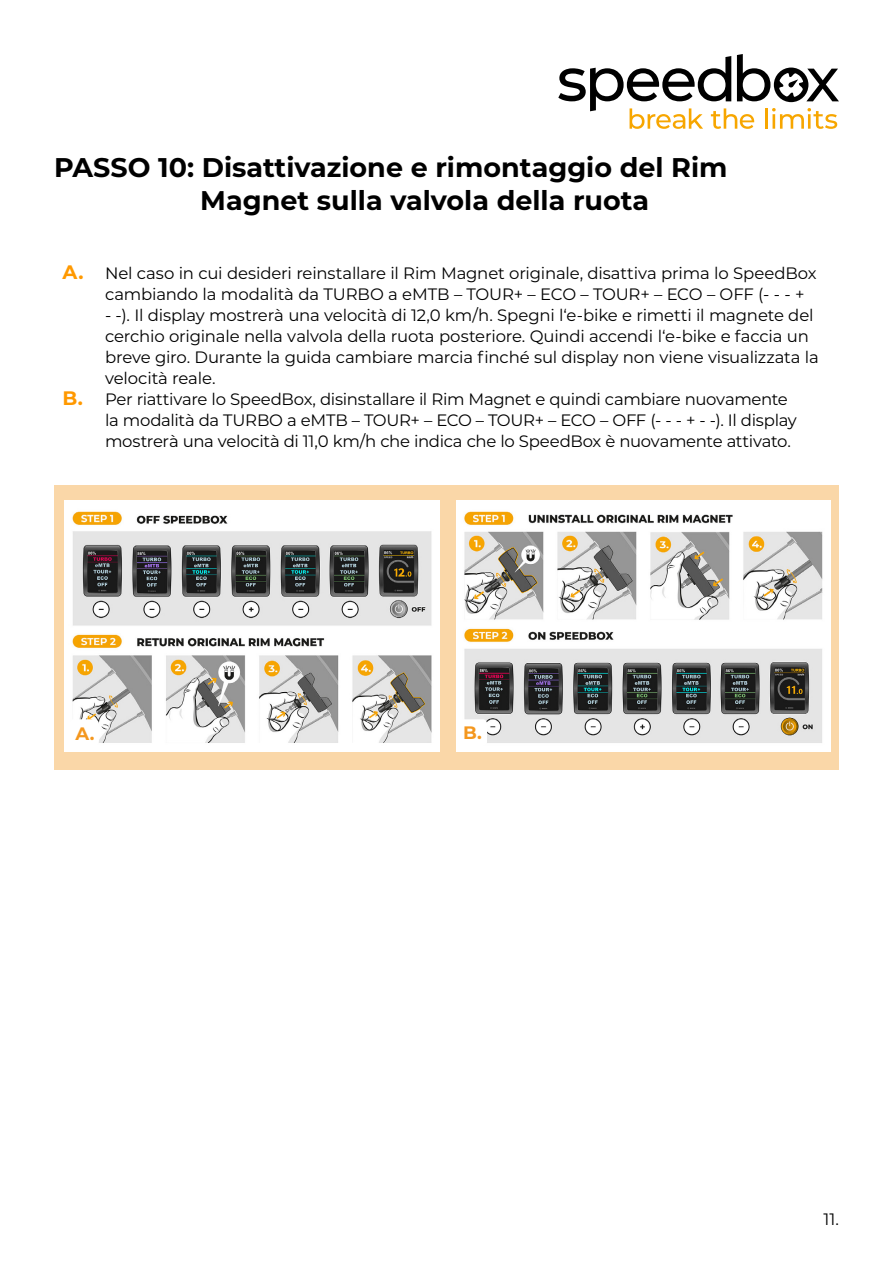
<style>
.page{position:relative;width:893px;height:1263px;background:#fff}
.page>*{position:absolute;margin:0;border:0;box-sizing:border-box;transform-origin:0 0}
.t1{font:700 27px/32.4px "Montserrat";color:#000}
.t2{font:700 18px "Montserrat";color:#f4971e}
.t3{font:16.5px/21px "Montserrat";letter-spacing:-.015em;color:#000}
.s1{font-weight:700;font-size:19.5px;color:#f90}
</style>
<div class="page">
<svg style="left:558px;top:54px;width:281px;height:75px"></svg>
<div style="left:54px;top:485px;width:785px;height:285px;background:#fad7a8"></div>
<img style="left:456px;top:500px;width:374px;height:251px">
<div style="left:457px;top:719px;width:30px;height:27px;background:#fff;border-radius:4px"></div>
<img style="left:65px;top:500px;width:374px;height:251px">
<div style="left:69px;top:719px;width:30px;height:27px;background:#fff;border-radius:4px"></div>
<h1 class="t1" style="left:200px;top:150px;width:529px;text-indent:-146px">PASSO 10: Disattivazione e rimontaggio del Rim<br>Magnet sulla valvola della ruota</h1>
<p class="t3" style="left:105px;top:262px;width:713px;text-indent:-43px"><span class="s1">A.</span> Nel caso in cui desideri reinstallare il Rim Magnet originale, disattiva prima lo SpeedBox cambiando la modalità da TURBO a eMTB – TOUR+ – ECO – TOUR+ – ECO – OFF (- - - +</p>
<p class="t3" style="left:105px;top:304px;width:710px">- -). Il display mostrerà una velocità di 12,0 km/h. Spegni l‘e-bike e rimetti il magnete del</p>
<p class="t3" style="left:105px;top:325px;width:705px">cerchio originale nella valvola della ruota posteriore. Quindi accendi l‘e-bike e faccia un</p>
<p class="t3" style="left:105px;top:346px;width:715px">breve giro. Durante la guida cambiare marcia finché sul display non viene visualizzata la</p>
<p class="t3" style="left:105px;top:367px;width:112px">velocità reale.</p>
<p class="t3" style="left:63px;top:388px;width:727px"><span class="s1">B.</span> Per riattivare lo SpeedBox, disinstallare il Rim Magnet e quindi cambiare nuovamente</p>
<p class="t3" style="left:105px;top:409px;width:693px">la modalità da TURBO a eMTB – TOUR+ – ECO – TOUR+ – ECO – OFF (- - - + - -). Il display</p>
<p class="t3" style="left:105px;top:430px;width:687px">mostrerà una velocità di 11,0 km/h che indica che lo SpeedBox è nuovamente attivato.</p>
<p class="t2" style="left:75px;top:721px;width:21px">A.</p>
<p class="t2" style="left:463px;top:720px;width:20px">B.</p>
<p class="t3" style="left:823px;top:1208px;width:17px">11.</p>
</div>
